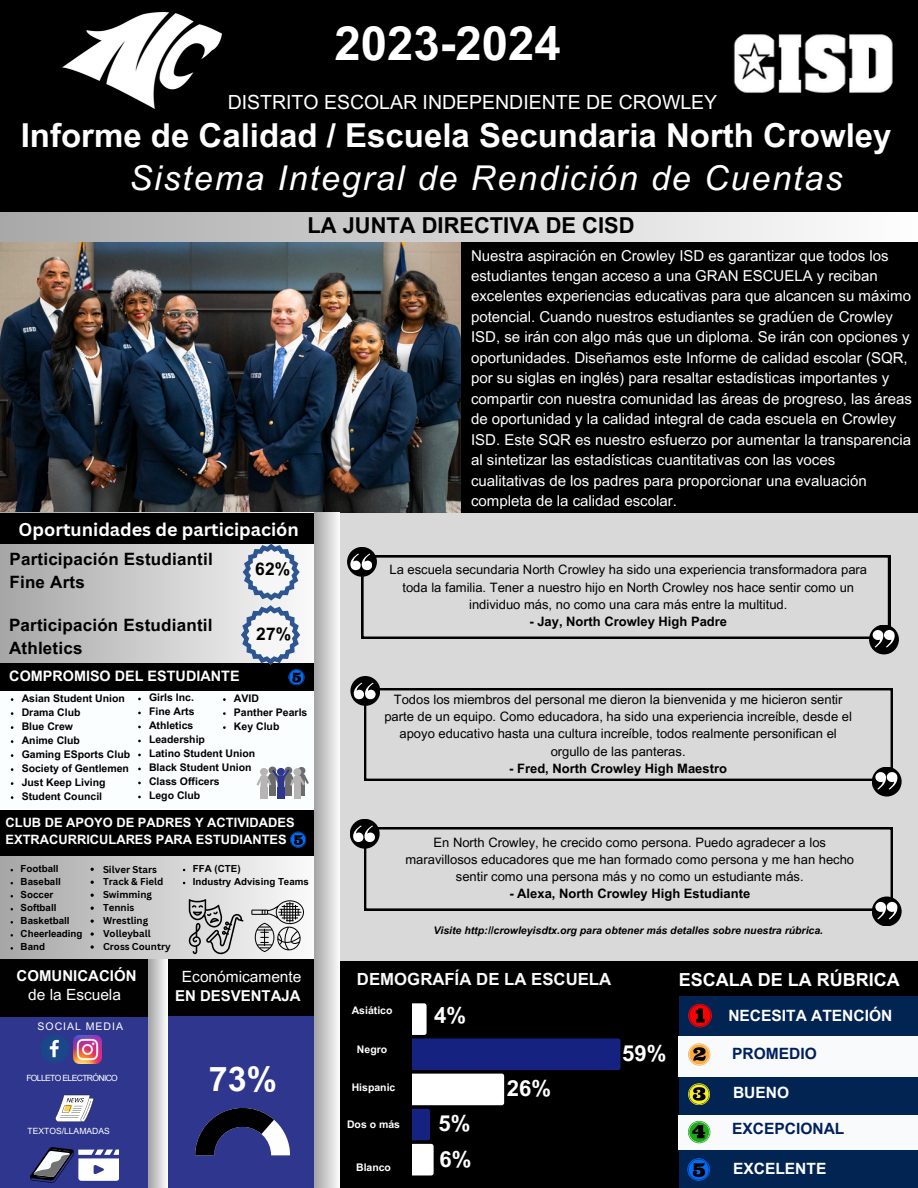
<style>
.page{position:relative;width:918px;height:1188px;background:#000}
.page>*{position:absolute;margin:0;border:0;box-sizing:border-box;transform-origin:0 0}
.t1{font:700 47.25px "Arial MT Pro";color:#fff}
.t2{font:italic 34.2px "Arial MT Pro";letter-spacing:.055em;color:#fff}
.t3{font:700 34.05px "Arial MT Pro";color:#fff}
.t4{font:700 33px "Arial MT Pro";color:#fff}
.t5{font:700 22.2px "Arial MT Pro";color:#fefefe}
.t6{font:700 21.9px "Arial MT Pro";color:#000}
.t7{font:19.5px "Arial MT Pro";color:#fff}
.t8{font:700 18px "Canva Sans";color:#fff}
.t9{font:700 18px "Arial MT Pro";color:#fff}
.t10{font:700 17.4px "Arial MT Pro";color:#000}
.t11{font:700 17.1px/23.7px "Arial MT Pro";letter-spacing:.01em;color:#000}
.t12{font:700 16.95px/23.7px "Arial MT Pro";letter-spacing:.01em;color:#000}
.t13{font:700 16.8px "Arial MT Pro";color:#f9fafb}
.t14{font:700 15.6px "Arial MT Pro";color:#fff}
.t15{font:700 15.6px "Arial MT Pro";color:#001f5f}
.t16{font:15.45px "Arial MT Pro";color:#fff}
.t17{font:15px/20.4px "Arial MT Pro";color:#fff}
.t18{font:700 15px "Arial MT Pro";color:#fff}
.t19{font:700 14.4px "Arial MT Pro";color:#fff}
.t20{font:13.05px/17.2px "Arial MT Pro";color:#000;text-align:center}
.t21{font:700 13.05px "Arial MT Pro";color:#000}
.t22{font:700 12.9px/17.1px "Arial MT Pro";color:#fff}
.t23{font:700 10.5px/14px "Arial MT Pro";color:#000}
.t24{font:italic 700 10.5px "Arial MT Pro";color:#000}
.t25{font:700 10.5px "Arial MT Pro";color:#fff}
.t26{font:10.5px "Arial MT Pro";letter-spacing:.095em;color:#fff}
.t27{font:700 9.75px/13px "Arial MT Pro";color:#000}
.t28{font:700 9.75px/12.9px "Canva Sans";color:#000}
.t29{font:8.55px "Arial MT Pro";letter-spacing:-.075em;color:#fff}
.t30{font:8.55px "Arial MT Pro";color:#fff}
</style>
<div class="page">
<img style="left:733px;top:34px;width:160px;height:59px">
<img style="left:0;top:242px;width:460px;height:271px">
<svg style="left:0;top:513px;width:330px;height:675px;background:#c5c5c5"></svg>
<div style="left:0;top:689px;width:322px;height:164px;background:#fbfefe"></div>
<svg style="left:412px;top:1003px;width:209px;height:172px"></svg>
<div style="left:338px;top:513px;width:580px;height:448px;background:#d9d9d9"></div>
<div style="left:0;top:664px;width:326px;height:27px;background:#000"></div>
<div style="left:0;top:811px;width:323px;height:45px;background:#000"></div>
<div style="left:0;top:513px;width:315px;height:31px;background:#000"></div>
<svg style="left:361px;top:555px;width:529px;height:84px"></svg>
<svg style="left:91px;top:932px;width:3px;height:4px"></svg>
<svg style="left:91px;top:945px;width:3px;height:4px"></svg>
<svg style="left:256px;top:767px;width:53px;height:32px"></svg>
<svg style="left:251px;top:900px;width:53px;height:52px;background:#b8b8b8"></svg>
<div style="left:347px;top:547px;width:30px;height:30px;background:#000;border-radius:50%"></div>
<svg style="left:350px;top:554px;width:22px;height:16px"></svg>
<div style="left:0;top:960px;width:316px;height:226px;background:#010101"></div>
<div style="left:0;top:1017px;width:313px;height:171px;background:#2e368e"></div>
<div style="left:157px;top:1016px;width:165px;height:172px;background:#2e368e"></div>
<svg style="left:55px;top:1095px;width:39px;height:27px"></svg>
<svg style="left:41px;top:1035px;width:28px;height:28px"></svg>
<img style="left:74px;top:1036px;width:28px;height:28px">
<svg style="left:195px;top:1108px;width:95px;height:47px"></svg>
<div style="left:0;top:213px;width:918px;height:29px;background:linear-gradient(to right,#a8a8a8,#fefefe)"></div>
<svg style="left:315px;top:513px;width:25px;height:675px;background:#d1d1d1"></svg>
<svg style="left:290px;top:832px;width:16px;height:15px"></svg>
<svg style="left:149px;top:960px;width:18px;height:228px;background:#cfcfcf"></svg>
<div style="left:869px;top:625px;width:30px;height:29px;background:#000;border-radius:50%"></div>
<svg style="left:873px;top:630px;width:22px;height:18px"></svg>
<svg style="left:364px;top:688px;width:529px;height:92px"></svg>
<div style="left:350px;top:676px;width:30px;height:30px;background:#000;border-radius:50%"></div>
<svg style="left:354px;top:683px;width:21px;height:16px"></svg>
<div style="left:872px;top:767px;width:30px;height:30px;background:#000;border-radius:50%"></div>
<svg style="left:875px;top:772px;width:23px;height:18px"></svg>
<svg style="left:364px;top:827px;width:529px;height:84px"></svg>
<div style="left:350px;top:819px;width:30px;height:30px;background:#000;border-radius:50%"></div>
<svg style="left:353px;top:825px;width:22px;height:17px"></svg>
<div style="left:872px;top:897px;width:30px;height:29px;background:#000;border-radius:50%"></div>
<svg style="left:875px;top:902px;width:23px;height:17px"></svg>
<svg style="left:30px;top:1147px;width:89px;height:36px"></svg>
<svg style="left:241px;top:544px;width:63px;height:141px;background:#a7b0bd"></svg>
<svg style="left:188px;top:899px;width:56px;height:55px;background:#afafaf"></svg>
<div style="left:679px;top:996px;width:239px;height:191px;background:#012452"></div>
<div style="left:679px;top:1036px;width:239px;height:40px;background:#f9fafb"></div>
<div style="left:679px;top:1115px;width:239px;height:35px;background:#f9fafb"></div>
<svg style="left:688px;top:1004px;width:24px;height:23px"></svg>
<svg style="left:688px;top:1043px;width:22px;height:23px"></svg>
<svg style="left:688px;top:1083px;width:22px;height:22px"></svg>
<svg style="left:688px;top:1121px;width:22px;height:22px"></svg>
<svg style="left:687px;top:1158px;width:23px;height:23px"></svg>
<img style="left:63px;top:13px;width:158px;height:95px">
<h1 class="t1" style="left:335px;top:25px;width:228px">2023-2024</h1>
<h3 class="t7" style="left:228px;top:95px;width:491px">DISTRITO ESCOLAR INDEPENDIENTE DE CROWLEY</h3>
<h3 class="t4" style="left:21px;top:123px;width:872px">Informe de Calidad / Escuela Secundaria North Crowley</h3>
<h2 class="t2" style="left:130px;top:165px;width:715px">Sistema Integral de Rendición de Cuentas</h2>
<h3 class="t6" style="left:308px;top:217px;width:329px">LA JUNTA DIRECTIVA DE CISD</h3>
<p class="t8" style="left:19px;top:516px;width:282px">Oportunidades de participación</p>
<p class="t12" style="left:10px;top:549px;width:205px">Participación Estudiantil<br>Fine Arts</p>
<p class="t11" style="left:9px;top:615px;width:205px">Participación Estudiantil<br>Athletics</p>
<p class="t19" style="left:9px;top:671px;width:232px">COMPROMISO DEL ESTUDIANTE</p>
<p class="t10" style="left:255px;top:562px;width:37px">62%</p>
<p class="t10" style="left:256px;top:627px;width:37px">27%</p>
<p class="t23" style="left:22px;top:692px;width:110px">Asian Student Union<br>Drama Club<br>Blue Crew<br>Anime Club<br>Gaming ESports Club<br>Society of Gentlemen<br>Just Keep Living<br>Student Council</p>
<p class="t23" style="left:149px;top:692px;width:108px">Girls Inc.<br>Fine Arts<br>Athletics<br>Leadership<br>Latino Student Union<br>Black Student Union<br>Class Officers<br>Lego Club</p>
<p class="t23" style="left:234px;top:692px;width:75px">AVID<br>Panther Pearls<br>Key Club</p>
<p class="t22" style="left:6px;top:815px;width:291px">CLUB DE APOYO DE PADRES Y ACTIVIDADES<br>EXTRACURRICULARES PARA ESTUDIANTES</p>
<p class="t27" style="left:21px;top:863px;width:63px">Football<br>Baseball<br>Soccer<br>Softball<br>Basketball<br>Cheerleading<br>Band</p>
<p class="t27" style="left:193px;top:863px;width:117px">FFA (CTE)<br>Industry Advising Teams</p>
<p class="t28" style="left:103px;top:862px;width:69px">Silver Stars<br>Track &amp; Field<br>Swimming<br>Tennis<br>Wrestling<br>Volleyball<br>Cross Country</p>
<p class="t18" style="left:17px;top:970px;width:121px">COMUNICACIÓN</p>
<p class="t16" style="left:182px;top:971px;width:121px">Económicamente</p>
<p class="t16" style="left:28px;top:989px;width:94px">de la Escuela</p>
<p class="t18" style="left:175px;top:990px;width:127px">EN DESVENTAJA</p>
<p class="t26" style="left:38px;top:1022px;width:87px">SOCIAL MEDIA</p>
<p class="t29" style="left:26px;top:1075px;width:93px">FOLLETO ELECTRÓNICO</p>
<p class="t30" style="left:27px;top:1128px;width:84px">TEXTOS/LLAMADAS</p>
<h3 class="t3" style="left:209px;top:1066px;width:69px">73%</h3>
<p class="t17" style="left:471px;top:247px;width:442px">Nuestra aspiración en Crowley ISD es garantizar que todos los estudiantes tengan acceso a una GRAN ESCUELA y reciban excelentes experiencias educativas para que alcancen su máximo potencial. Cuando nuestros estudiantes se gradúen de Crowley ISD, se irán con algo más que un diploma. Se irán con opciones y oportunidades. Diseñamos este Informe de calidad escolar (SQR, por su siglas en inglés) para resaltar estadísticas importantes y compartir con nuestra comunidad las áreas de progreso, las áreas de oportunidad y la calidad integral de cada escuela en Crowley ISD. Este SQR es nuestro esfuerzo por aumentar la transparencia al sintetizar las estadísticas cuantitativas con las voces cualitativas de los padres para proporcionar una evaluación completa de la calidad escolar.</p>
<p class="t20" style="left:390px;top:563px;width:479px">La escuela secundaria North Crowley ha sido una experiencia transformadora para toda la familia. Tener a nuestro hijo en North Crowley nos hace sentir como un individuo más, no como una cara más entre la multitud.</p>
<p class="t21" style="left:529px;top:617px;width:199px">- Jay, North Crowley High Padre</p>
<p class="t20" style="left:384px;top:692px;width:469px">Todos los miembros del personal me dieron la bienvenida y me hicieron sentir parte de un equipo. Como educadora, ha sido una experiencia increíble, desde el apoyo educativo hasta una cultura increíble, todos realmente personifican el orgullo de las panteras.</p>
<p class="t21" style="left:509px;top:763px;width:219px">- Fred, North Crowley High Maestro</p>
<p class="t20" style="left:405px;top:835px;width:450px">En North Crowley, he crecido como persona. Puedo agradecer a los maravillosos educadores que me han formado como persona y me han hecho sentir como una persona más y no como un estudiante más.</p>
<p class="t21" style="left:509px;top:889px;width:242px">- Alexa, North Crowley High Estudiante</p>
<p class="t24" style="left:433px;top:927px;width:391px">Visite http://crowleyisdtx.org para obtener más detalles sobre nuestra rúbrica.</p>
<p class="t13" style="left:357px;top:973px;width:256px">DEMOGRAFÍA DE LA ESCUELA</p>
<p class="t9" style="left:679px;top:973px;width:222px">ESCALA DE LA RÚBRICA</p>
<p class="t14" style="left:728px;top:1009px;width:166px">NECESITA ATENCIÓN</p>
<p class="t15" style="left:732px;top:1047px;width:86px">PROMEDIO</p>
<p class="t14" style="left:733px;top:1087px;width:58px">BUENO</p>
<p class="t15" style="left:732px;top:1123px;width:114px">EXCEPCIONAL</p>
<p class="t14" style="left:733px;top:1162px;width:95px">EXCELENTE</p>
<p class="t25" style="left:352px;top:1007px;width:42px">Asiático</p>
<p class="t25" style="left:357px;top:1045px;width:32px">Negro</p>
<p class="t25" style="left:352px;top:1083px;width:45px">Hispanic</p>
<p class="t25" style="left:347px;top:1120px;width:55px">Dos o más</p>
<p class="t25" style="left:356px;top:1164px;width:36px">Blanco</p>
<h3 class="t5" style="left:434px;top:1007px;width:33px">4%</h3>
<h3 class="t5" style="left:622px;top:1045px;width:46px">59%</h3>
<h3 class="t5" style="left:507px;top:1080px;width:46px">26%</h3>
<h3 class="t5" style="left:438px;top:1115px;width:33px">5%</h3>
<h3 class="t5" style="left:440px;top:1151px;width:33px">6%</h3>
</div>
